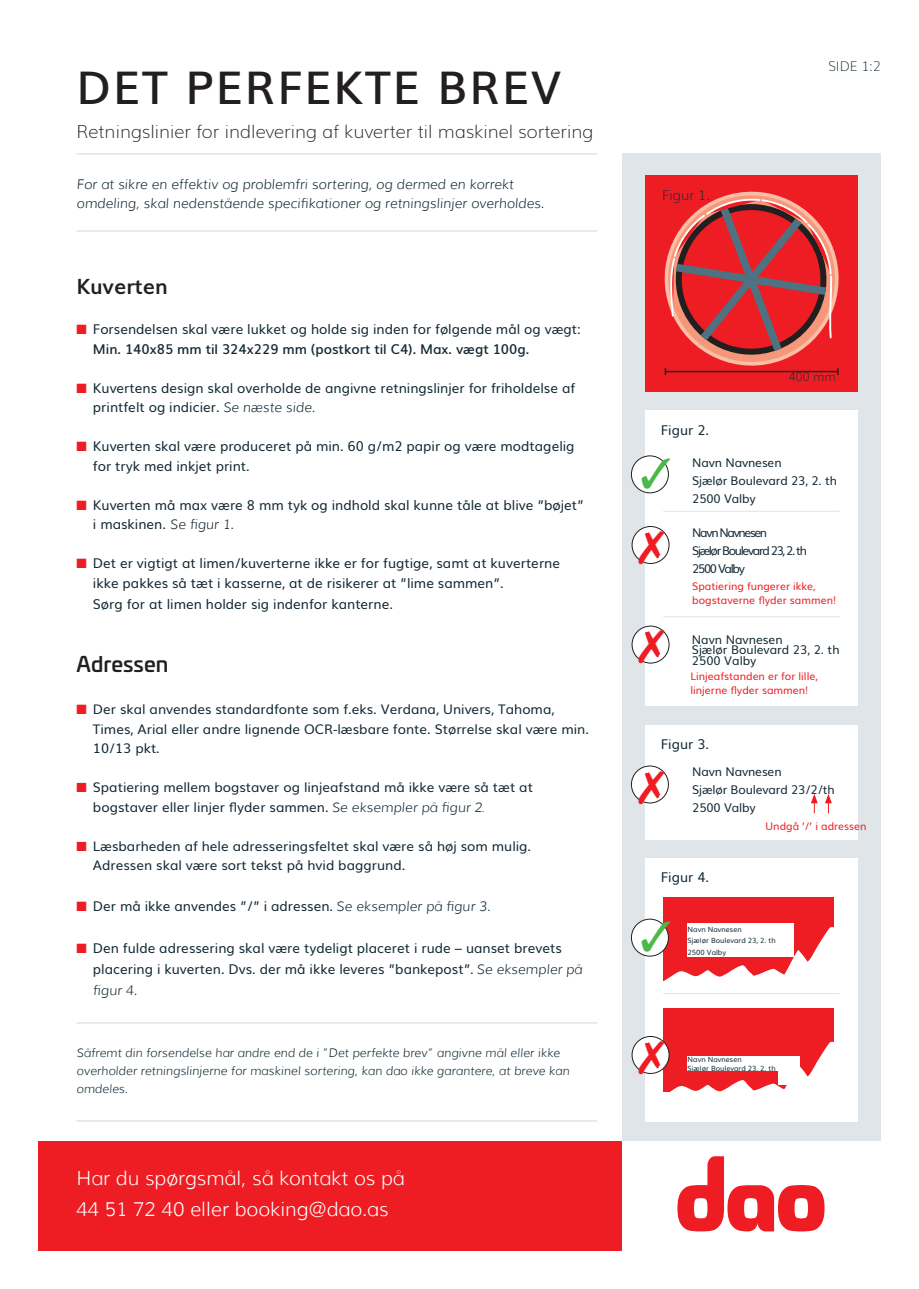
<style>
.page{position:relative;width:919px;height:1289px;background:#fff}
.page>*{position:absolute;margin:0;border:0;box-sizing:border-box;transform-origin:0 0}
.t1{font:600 45px "Muli";letter-spacing:.05em;color:#231f20}
.t2{font:700 21px "Muli";color:#231f20}
.t3{font:500 21px "Univia Pro";color:#231f20}
.t4{font:300 19.5px "Muli";color:#fff}
.t5{font:200 18px "Muli";color:#231f20}
.t6{font:13.5px/19.5px "Muli";color:#122934}
.t7{font:italic 300 13.5px/19.5px "Muli";color:#122934}
.t8{font:200 13.5px "Muli";color:#122934}
.t9{font:13.2px/19.5px "Muli";color:#122934}
.t10{font:italic 300 12px/18px "Muli";color:#122934}
.t11{font:12px "Muli";letter-spacing:-.01em;color:#122934}
.t12{font:12px "Muli";letter-spacing:-.11em;color:#122934}
.t13{font:200 12px "Muli";color:#122934}
.t14{font:10.5px/13.5px "Muli";color:#ee1d23}
.t15{font:7.2px "Muli";color:#122934}
.s1{color:#ee1d23}
.s2{font-weight:600}
.s3{font-weight:300;font-style:italic}
.s4{font-family:"Univia Pro";font-weight:300;font-style:italic}
.s5{font-family:"Univia Pro"}
</style>
<div class="page">
<div style="left:622px;top:153px;width:258px;height:1005px;background:#e0e5e9"></div>
<div style="left:38px;top:1141px;width:596px;height:109px;background:#ee1d23"></div>
<div style="left:622px;top:1141px;width:258px;height:109px;background:#fff"></div>
<svg style="left:677px;top:1156px;width:147px;height:75px"></svg>
<hr style="left:77px;top:153px;width:520px;height:2px;background:#e0e5e9">
<hr style="left:77px;top:230px;width:520px;height:2px;background:#e0e5e9">
<hr style="left:77px;top:1022px;width:520px;height:1px;background:#e0e5e9">
<hr style="left:77px;top:1120px;width:520px;height:1px;background:#e0e5e9">
<div style="left:645px;top:411px;width:212px;height:295px;background:#fff"></div>
<svg style="left:632px;top:526px;width:37px;height:37px"></svg>
<div style="left:631px;top:526px;width:38px;height:37px;border:1px solid #231f20;border-radius:50%"></div>
<svg style="left:632px;top:626px;width:37px;height:37px"></svg>
<div style="left:631px;top:626px;width:38px;height:37px;border:1px solid #231f20;border-radius:50%"></div>
<svg style="left:631px;top:456px;width:37px;height:37px"></svg>
<div style="left:631px;top:455px;width:37px;height:38px;border:1px solid #231f20;border-radius:50%"></div>
<hr style="left:663px;top:511px;width:176px;height:1px;background:#e0e5e9">
<hr style="left:663px;top:616px;width:176px;height:1px;background:#e0e5e9">
<div style="left:645px;top:724px;width:212px;height:115px;background:#fff"></div>
<svg style="left:631px;top:766px;width:37px;height:37px"></svg>
<div style="left:631px;top:765px;width:37px;height:38px;border:1px solid #231f20;border-radius:50%"></div>
<div style="left:645px;top:176px;width:212px;height:216px;background:#ee1d23"></div>
<svg style="left:664px;top:191px;width:175px;height:184px"></svg>
<div style="left:645px;top:858px;width:212px;height:263px;background:#fff"></div>
<div style="left:663px;top:896px;width:170px;height:84px;background:#ee1d23"></div>
<div style="left:663px;top:1008px;width:170px;height:83px;background:#ee1d23"></div>
<svg style="left:632px;top:1036px;width:37px;height:37px"></svg>
<div style="left:631px;top:1036px;width:38px;height:37px;border:1px solid #231f20;border-radius:50%"></div>
<svg style="left:631px;top:919px;width:37px;height:37px"></svg>
<div style="left:631px;top:918px;width:37px;height:38px;border:1px solid #231f20;border-radius:50%"></div>
<hr style="left:663px;top:993px;width:176px;height:1px;background:#e0e5e9">
<svg style="left:811px;top:794px;width:6px;height:19px"></svg>
<svg style="left:825px;top:794px;width:6px;height:19px"></svg>
<svg style="left:641px;top:457px;width:28px;height:31px"></svg>
<svg style="left:638px;top:530px;width:26px;height:34px"></svg>
<svg style="left:638px;top:629px;width:26px;height:34px"></svg>
<svg style="left:641px;top:920px;width:193px;height:61px"></svg>
<svg style="left:638px;top:1040px;width:196px;height:52px"></svg>
<svg style="left:638px;top:770px;width:26px;height:34px"></svg>
<p class="t1" style="left:77px;top:51px;width:486px">DET PERFEKTE BREV</p>
<p class="t5" style="left:77px;top:118px;width:518px">Retningslinier for indlevering af kuverter til maskinel sortering</p>
<p class="t7" style="left:77px;top:174px;width:469px">For at sikre en effektiv og problemfri sortering, og dermed en korrekt omdeling, skal nedenstående specifikationer og retningslinjer overholdes.</p>
<p class="t2" style="left:77px;top:269px;width:93px">Kuverten</p>
<p class="t6" style="left:93px;top:318px;width:489px;text-indent:-16px"><span class="s1">■</span> Forsendelsen skal være lukket og holde sig inden for følgende mål og vægt:<br><span class="s2">Min. 140x85 mm til 324x229 mm (postkort til C4). Max. vægt 100g.</span></p>
<p class="t6" style="left:93px;top:377px;width:483px;text-indent:-16px"><span class="s1">■</span> Kuvertens design skal overholde de angivne retningslinjer for friholdelse af printfelt og indicier. <span class="s3">Se næste side.</span></p>
<p class="t6" style="left:93px;top:435px;width:483px;text-indent:-16px"><span class="s1">■</span> Kuverten skal være produceret på min. 60 g/m2 papir og være modtagelig for tryk med inkjet print.</p>
<p class="t6" style="left:93px;top:494px;width:492px;text-indent:-16px"><span class="s1">■</span> Kuverten må max være 8 mm tyk og indhold skal kunne tåle at blive ”bøjet” i maskinen. <span class="s3">Se figur 1.</span></p>
<p class="t6" style="left:93px;top:552px;width:468px;text-indent:-16px"><span class="s1">■</span> Det er vigtigt at limen/kuverterne ikke er for fugtige, samt at kuverterne ikke pakkes så tæt i kasserne, at de risikerer at ”lime sammen”.</p>
<p class="t6" style="left:93px;top:593px;width:301px">Sørg for at limen holder sig indenfor kanterne.</p>
<p class="t3" style="left:77px;top:648px;width:93px">Adressen</p>
<p class="t9" style="left:93px;top:698px;width:497px;text-indent:-16px"><span class="s1">■</span> Der skal anvendes standardfonte som f.eks. Verdana, Univers, Tahoma,<br>Times, Arial eller andre lignende OCR-læsbare fonte. Størrelse skal være min.<br>10/13 pkt.</p>
<p class="t9" style="left:93px;top:776px;width:441px;text-indent:-16px"><span class="s1">■</span> Spatiering mellem bogstaver og linjeafstand må ikke være så tæt at bogstaver eller linjer flyder sammen. <span class="s3">Se eksempler på figur 2</span><span class="s4">.</span></p>
<p class="t9" style="left:93px;top:835px;width:439px;text-indent:-16px"><span class="s1">■</span> Læsbarheden af hele adresseringsfeltet skal være så høj som mulig.<br>Adressen skal være sort tekst på hvid baggrund.</p>
<p class="t6" style="left:77px;top:894px;width:415px"><span class="s1">■</span> Der må ikke anvendes ”/” i adressen. <span class="s3">Se eksempler på figur 3.</span></p>
<p class="t6" style="left:93px;top:936px;width:491px;line-height:21px;text-indent:-16px"><span class="s1">■</span> Den fulde adressering skal være tydeligt placeret i rude – uanset brevets placering i kuverten. Dvs. der må ikke leveres ”bankepost”<span class="s5">.</span> <span class="s3">Se eksempler på figur 4.</span></p>
<p class="t10" style="left:77px;top:1043px;width:494px">Såfremt din forsendelse har andre end de i ”Det perfekte brev” angivne mål eller ikke overholder retningslinjerne for maskinel sortering, kan dao ikke garantere, at breve kan omdeles.</p>
<p class="t4" style="left:77px;top:1165px;width:329px">Har du spørgsmål, så kontakt os på</p>
<p class="t4" style="left:77px;top:1197px;width:313px">44 51 72 40 eller booking@dao.as</p>
<p class="t8" style="left:662px;top:185px;width:49px">Figur 1.</p>
<p class="t6" style="left:660px;top:419px;width:50px">Figur 2.</p>
<p class="t8" style="left:828px;top:56px;width:54px">SIDE 1:2</p>
<p class="t13" style="left:788px;top:367px;width:49px">400 mm</p>
<p class="t11" style="left:692px;top:453px;width:91px">Navn Navnesen</p>
<p class="t11" style="left:692px;top:471px;width:146px">Sjælør Boulevard 23, 2. th</p>
<p class="t11" style="left:692px;top:489px;width:65px">2500 Valby</p>
<p class="t12" style="left:692px;top:523px;width:76px">Navn Navnesen</p>
<p class="t12" style="left:692px;top:541px;width:116px">Sjælør Boulevard 23, 2. th</p>
<p class="t12" style="left:692px;top:559px;width:54px">2500 Valby</p>
<p class="t14" style="left:692px;top:578px;width:125px">Spatiering fungerer ikke,</p>
<p class="t14" style="left:692px;top:592px;width:145px">bogstaverne flyder sammen!</p>
<p class="t11" style="left:691px;top:629px;width:92px">Navn Navnesen</p>
<p class="t11" style="left:691px;top:640px;width:149px">Sjælør Boulevard 23, 2. th</p>
<p class="t11" style="left:691px;top:650px;width:66px">2500 Valby</p>
<p class="t14" style="left:690px;top:669px;width:129px">Linjeafstanden er for lille, linjerne flyder sammen!</p>
<p class="t6" style="left:660px;top:733px;width:50px">Figur 3.</p>
<p class="t11" style="left:692px;top:761px;width:91px">Navn Navnesen</p>
<p class="t11" style="left:692px;top:779px;width:144px">Sjælør Boulevard 23/2/th</p>
<p class="t11" style="left:692px;top:797px;width:65px">2500 Valby</p>
<p class="t14" style="left:765px;top:818px;width:102px">Undgå ’/’ i adressen</p>
<p class="t6" style="left:660px;top:866px;width:50px">Figur 4.</p>
<p class="t15" style="left:687px;top:923px;width:56px">Navn Navnesen</p>
<p class="t15" style="left:687px;top:934px;width:90px">Sjælør Boulevard 23, 2. th</p>
<p class="t15" style="left:687px;top:946px;width:40px">2500 Valby</p>
<p class="t15" style="left:687px;top:1053px;width:56px">Navn Navnesen</p>
<p class="t15" style="left:687px;top:1062px;width:90px">Sjælør Boulevard 23, 2. th</p>
</div>
